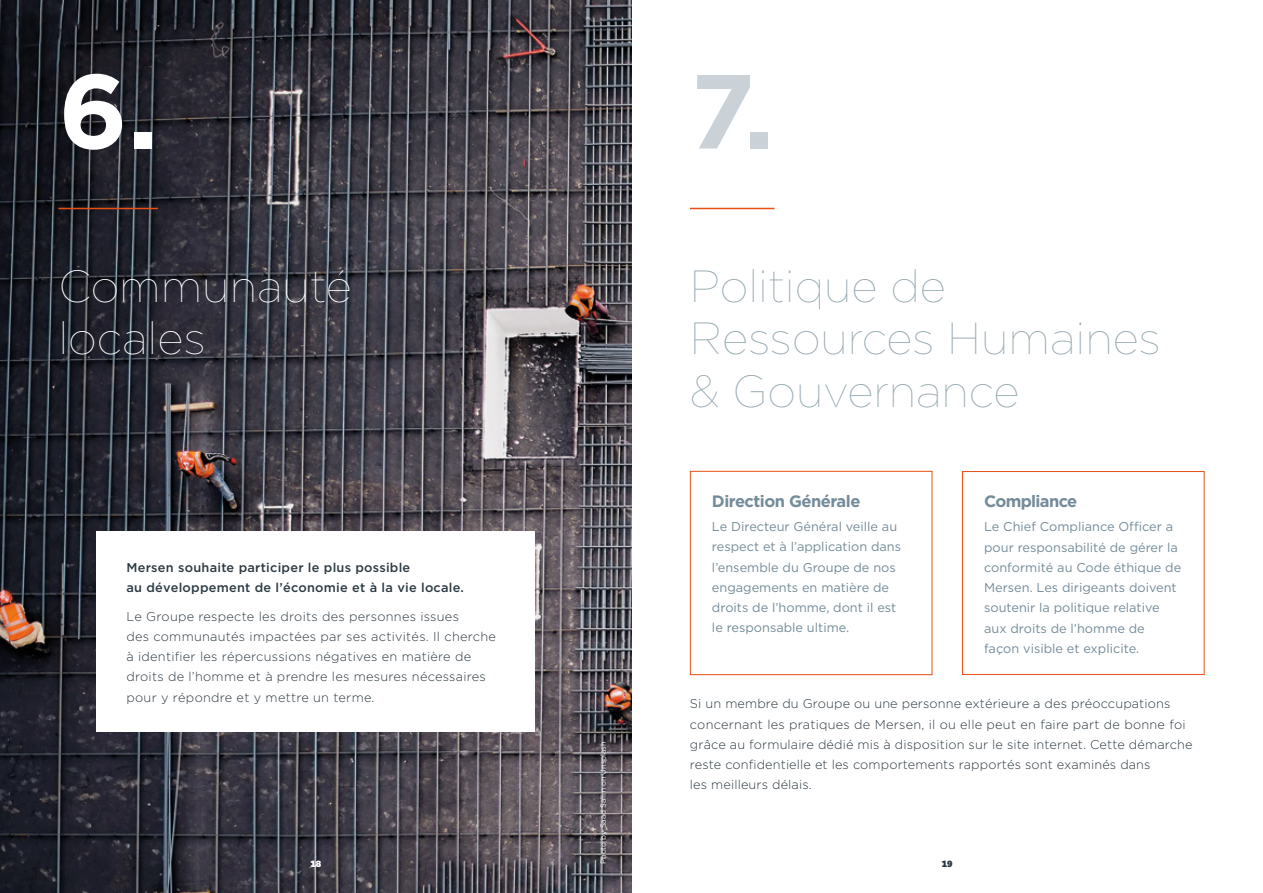
<style>
.page{position:relative;width:1263px;height:893px;background:#fff}
.page>*{position:absolute;margin:0;border:0;box-sizing:border-box;transform-origin:0 0}
.t1{font:700 105px "Gotham";color:#fff}
.t2{font:700 105px "Gotham";color:#cbd2d7}
.t3{font:100 45px/52.5px "Gotham";color:#96a9b1}
.t4{font:100 45px/52.5px "Gotham";color:#fff}
.t5{font:700 16.5px "Gotham";letter-spacing:-.03em;color:#748b9a}
.t6{font:300 12.75px/20.2px "Gotham";letter-spacing:.01em;color:#2c3a43}
.t7{font:12.75px/20.2px "Gotham";color:#748b9a}
.t8{font:500 12.75px/20.2px "Gotham";letter-spacing:.02em;color:#2c3a43}
.t9{font:900 9px "Gotham";color:#fff}
.t10{font:900 9px "Gotham";color:#2c3a43}
.t11{font:7.5px "Gotham";letter-spacing:-.01em;color:#fff}
</style>
<div class="page">
<img style="left:0;top:0;width:631px;height:893px">
<div style="left:97px;top:531px;width:438px;height:200px;background:#fff"></div>
<hr style="left:58px;top:208px;width:100px;height:1px;background:#e94e12">
<hr style="left:690px;top:208px;width:84px;height:1px;background:#e94e12">
<div style="left:690px;top:471px;width:242px;height:204px;border:1px solid #e94e12"></div>
<div style="left:962px;top:471px;width:242px;height:204px;border:1px solid #e94e12"></div>
<h1 class="t1" style="left:58px;top:51px;width:101px">6.</h1>
<h2 class="t4" style="left:58px;top:258px;width:295px">Communauté locales</h2>
<h1 class="t2" style="left:690px;top:51px;width:86px">7.</h1>
<h2 class="t3" style="left:690px;top:258px;width:473px">Politique de<br>Ressources Humaines &amp; Gouvernance</h2>
<p class="t5" style="left:712px;top:491px;width:150px">Direction Générale</p>
<p class="t7" style="left:712px;top:516px;width:191px">Le Directeur Général veille au respect et à l’application dans l’ensemble du Groupe de nos engagements en matière de droits de l’homme, dont il est le responsable ultime.</p>
<p class="t5" style="left:984px;top:491px;width:95px">Compliance</p>
<p class="t7" style="left:984px;top:516px;width:199px">Le Chief Compliance Officer a pour responsabilité de gérer la conformité au Code éthique de<br>Mersen. Les dirigeants doivent soutenir la politique relative aux droits de l’homme de façon visible et explicite.</p>
<p class="t8" style="left:126px;top:557px;width:339px">Mersen souhaite participer le plus possible<br>au développement de l’économie et à la vie locale.</p>
<p class="t6" style="left:126px;top:606px;width:371px">Le Groupe respecte les droits des personnes issues<br>des communautés impactées par ses activités. Il cherche à identifier les répercussions négatives en matière de droits de l’homme et à prendre les mesures nécessaires pour y répondre et y mettre un terme.</p>
<p class="t6" style="left:690px;top:694px;width:504px">Si un membre du Groupe ou une personne extérieure a des préoccupations concernant les pratiques de Mersen, il ou elle peut en faire part de bonne foi grâce au formulaire dédié mis à disposition sur le site internet. Cette démarche reste confidentielle et les comportements rapportés sont examinés dans<br>les meilleurs délais.</p>
<p class="t11" style="left:599px;top:864px;width:124px;rotate:-90deg">Photo by Saad Salim on Unsplash</p>
<p class="t9" style="left:310px;top:858px;width:12px">18</p>
<p class="t10" style="left:942px;top:858px;width:12px">19</p>
</div>
